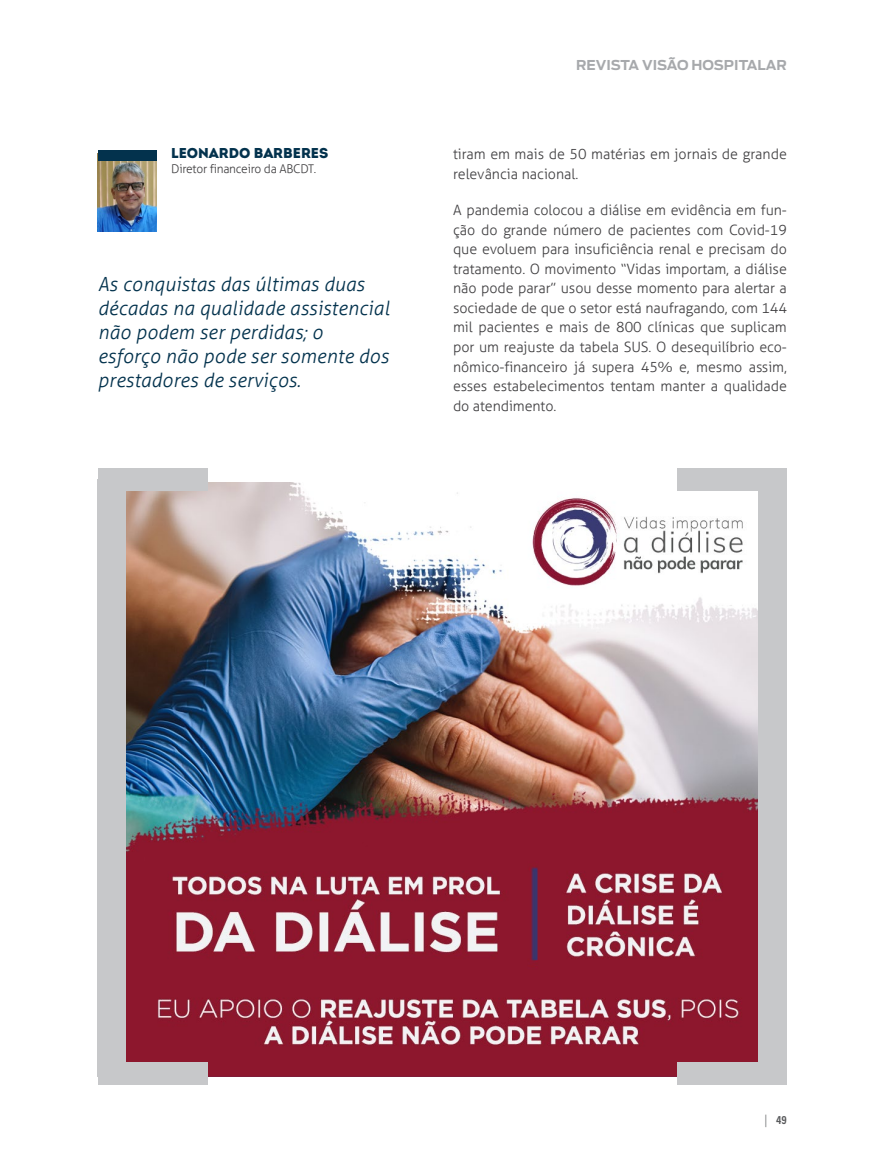
<style>
.page{position:relative;width:872px;height:1170px;background:#fff}
.page>*{position:absolute;margin:0;border:0;box-sizing:border-box;transform-origin:0 0}
.t1{font:italic 300 19.5px/24px "Aller";letter-spacing:.01em;color:#03324d}
.t2{font:300 14.25px/19.5px "Aller";letter-spacing:-.005em;color:#414042}
.t3{font:14.25px "Intro Black Alt";color:#03324d}
.t4{font:700 13.5px "Antenna";color:#a7a9ac}
.t5{font:300 12px "Aller";letter-spacing:-.02em;color:#414042}
.t6{font:700 12px "Acumin Pro Cond";color:#58595b}
.s1{font-weight:300}
</style>
<div class="page">
<img style="left:126px;top:482px;width:633px;height:594px">
<img style="left:98px;top:160px;width:58px;height:71px">
<div style="left:98px;top:150px;width:58px;height:10px;background:#03324d"></div>
<div style="left:98px;top:479px;width:28px;height:597px;background:#c7c8ca"></div>
<div style="left:98px;top:1062px;width:110px;height:22px;background:#c7c8ca"></div>
<div style="left:98px;top:468px;width:110px;height:22px;background:#c7c8ca"></div>
<div style="left:759px;top:476px;width:28px;height:597px;background:#c7c8ca"></div>
<div style="left:677px;top:468px;width:110px;height:22px;background:#c7c8ca"></div>
<div style="left:677px;top:1062px;width:110px;height:22px;background:#c7c8ca"></div>
<p class="t3" style="left:171px;top:144px;width:159px">LEONARDO BARBERES</p>
<p class="t5" style="left:171px;top:162px;width:146px">Diretor financeiro da ABCDT.</p>
<h1 class="t1" style="left:98px;top:272px;width:293px">As conquistas das últimas duas décadas na qualidade assistencial não podem ser perdidas; o esforço não pode ser somente dos prestadores de serviços.</h1>
<p class="t4" style="left:576px;top:57px;width:212px">REVISTA VISÃO HOSPITALAR</p>
<p class="t2" style="left:453px;top:145px;width:335px">tiram em mais de 50 matérias em jornais de grande relevância nacional.</p>
<p class="t2" style="left:453px;top:201px;width:335px;text-align:justify">A pandemia colocou a diálise em evidência em fun&shy;ção do grande número de pacientes com Covid-19 que evoluem para insuficiência renal e precisam do tratamento. O movimento “Vidas importam, a diálise não pode parar” usou desse momento para alertar a sociedade de que o setor está naufragando, com 144 mil pacientes e mais de 800 clínicas que suplicam por um reajuste da tabela SUS. O desequilíbrio eco&shy;nômico-financeiro já supera 45% e, mesmo assim, esses estabelecimentos tentam manter a qualidade do atendimento.</p>
<p class="t6" style="left:764px;top:1111px;width:24px"><span class="s1">|</span> 49</p>
</div>
